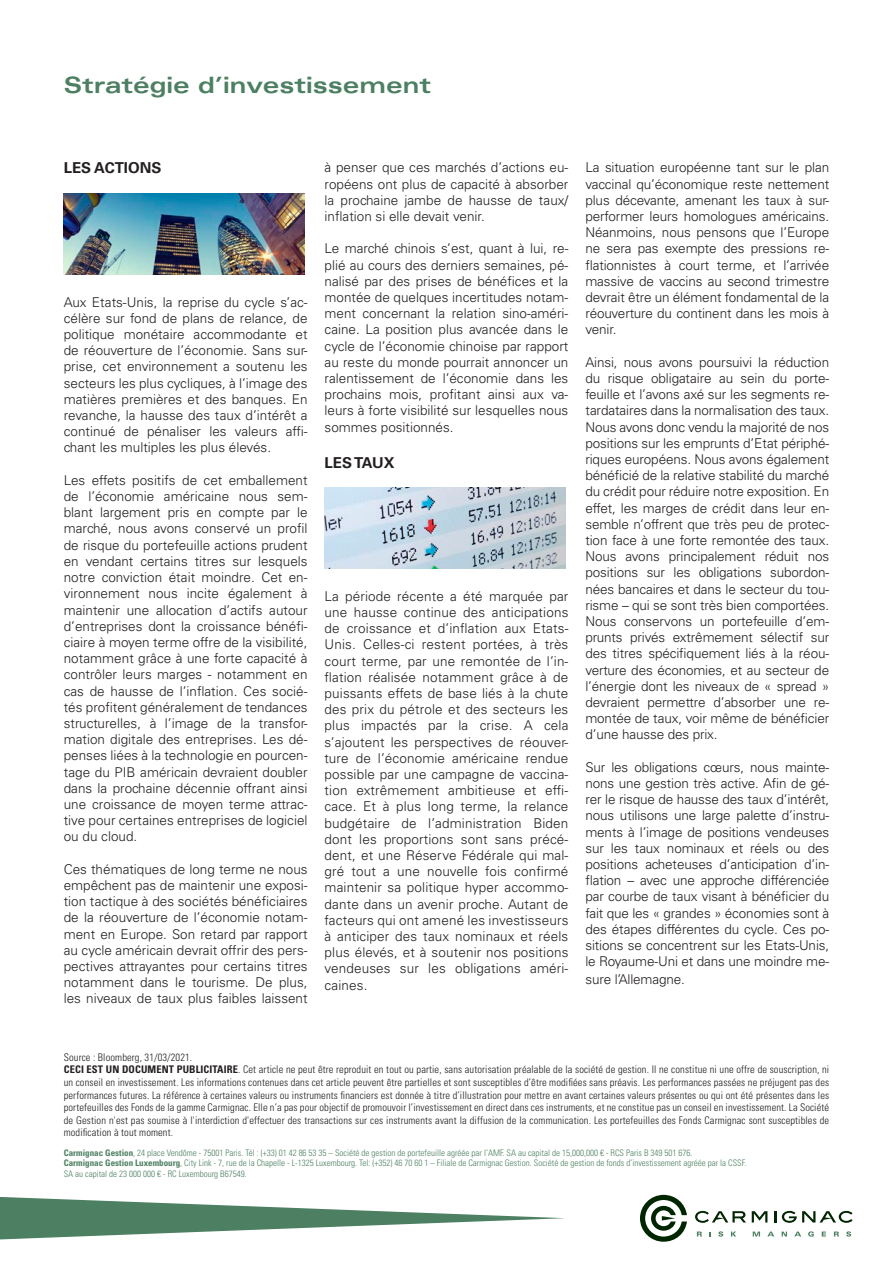
<style>
.page{position:relative;width:893px;height:1263px;background:#fff}
.page>*{position:absolute;margin:0;border:0;box-sizing:border-box;transform-origin:0 0}
.t1{font:700 expanded 22.5px "Univers LT Std";color:#4d8062}
.t2{font:700 15px "Univers LT Std";color:#231f20}
.t3{font:300 13.5px/16.2px "Univers LT Std";color:#231f20;text-align:justify}
.t4{font:300 condensed 10.5px/12.6px "Univers LT Std";letter-spacing:.01em;color:#231f20}
.t5{font:300 condensed 9px/10.8px "Univers LT Std";color:#4d8062}
.s1{font-weight:700}
</style>
<div class="page">
<svg style="left:0;top:1197px;width:565px;height:42px"></svg>
<svg style="left:697px;top:1231px;width:5px;height:5px"></svg>
<svg style="left:718px;top:1231px;width:5px;height:5px"></svg>
<svg style="left:731px;top:1231px;width:5px;height:5px"></svg>
<svg style="left:753px;top:1231px;width:7px;height:5px"></svg>
<svg style="left:767px;top:1231px;width:7px;height:5px"></svg>
<svg style="left:782px;top:1231px;width:5px;height:5px"></svg>
<svg style="left:794px;top:1231px;width:7px;height:5px"></svg>
<svg style="left:808px;top:1231px;width:6px;height:5px"></svg>
<svg style="left:822px;top:1231px;width:4px;height:5px"></svg>
<svg style="left:834px;top:1231px;width:5px;height:5px"></svg>
<svg style="left:846px;top:1231px;width:5px;height:5px"></svg>
<svg style="left:640px;top:1195px;width:47px;height:47px"></svg>
<svg style="left:752px;top:1211px;width:15px;height:11px"></svg>
<svg style="left:774px;top:1211px;width:2px;height:11px"></svg>
<svg style="left:695px;top:1211px;width:51px;height:12px"></svg>
<svg style="left:782px;top:1211px;width:71px;height:12px"></svg>
<img style="left:64px;top:193px;width:241px;height:81px">
<img style="left:325px;top:488px;width:241px;height:80px">
<h1 class="t1" style="left:64px;top:72px;width:369px">Stratégie d’investissement</h1>
<p class="t2" style="left:64px;top:159px;width:99px">LES ACTIONS</p>
<p class="t3" style="left:64px;top:294px;width:245px">Aux Etats-Unis, la reprise du cycle s’ac&shy;célère sur fond de plans de relance, de politique monétaire accommodante et de réouverture de l’économie. Sans sur&shy;prise, cet environnement a soutenu les secteurs les plus cycliques, à l’image des matières premières et des banques. En revanche, la hausse des taux d’intérêt a continué de pénaliser les valeurs affi&shy;chant les multiples les plus élevés.</p>
<p class="t3" style="left:64px;top:472px;width:245px">Les effets positifs de cet emballement de l’économie américaine nous sem&shy;blant largement pris en compte par le marché, nous avons conservé un profil de risque du portefeuille actions prudent en vendant certains titres sur lesquels notre conviction était moindre. Cet en&shy;vironnement nous incite également à maintenir une allocation d’actifs autour d’entreprises dont la croissance bénéfi&shy;ciaire à moyen terme offre de la visibilité, notamment grâce à une forte capacité à contrôler leurs marges - notamment en cas de hausse de l’inflation. Ces socié&shy;tés profitent généralement de tendances structurelles, à l’image de la transfor&shy;mation digitale des entreprises. Les dé&shy;penses liées à la technologie en pourcen&shy;tage du PIB américain devraient doubler dans la prochaine décennie offrant ainsi une croissance de moyen terme attrac&shy;tive pour certaines entreprises de logiciel ou du cloud.</p>
<p class="t3" style="left:64px;top:861px;width:245px">Ces thématiques de long terme ne nous empêchent pas de maintenir une exposi&shy;tion tactique à des sociétés bénéficiaires de la réouverture de l’économie notam&shy;ment en Europe. Son retard par rapport au cycle américain devrait offrir des pers&shy;pectives attrayantes pour certains titres notamment dans le tourisme. De plus, les niveaux de taux plus faibles laissent</p>
<p class="t3" style="left:325px;top:159px;width:245px">à penser que ces marchés d’actions eu&shy;ropéens ont plus de capacité à absorber la prochaine jambe de hausse de taux/ inflation si elle devait venir.</p>
<p class="t3" style="left:325px;top:240px;width:245px">Le marché chinois s’est, quant à lui, re&shy;plié au cours des derniers semaines, pé&shy;nalisé par des prises de bénéfices et la montée de quelques incertitudes notam&shy;ment concernant la relation sino-améri&shy;caine. La position plus avancée dans le cycle de l’économie chinoise par rapport au reste du monde pourrait annoncer un ralentissement de l’économie dans les prochains mois, profitant ainsi aux va&shy;leurs à forte visibilité sur lesquelles nous sommes positionnés.</p>
<p class="t2" style="left:325px;top:453px;width:71px">LES TAUX</p>
<p class="t3" style="left:325px;top:588px;width:245px">La période récente a été marquée par une hausse continue des anticipations de croissance et d’inflation aux Etats-Unis. Celles-ci restent portées, à très court terme, par une remontée de l’in&shy;flation réalisée notamment grâce à de puissants effets de base liés à la chute des prix du pétrole et des secteurs les plus impactés par la crise. A cela s’ajoutent les perspectives de réouver&shy;ture de l’économie américaine rendue possible par une campagne de vaccina&shy;tion extrêmement ambitieuse et effi&shy;cace. Et à plus long terme, la relance budgétaire de l’administration Biden dont les proportions sont sans précé&shy;dent, et une Réserve Fédérale qui mal&shy;gré tout a une nouvelle fois confirmé maintenir sa politique hyper accommo&shy;dante dans un avenir proche. Autant de facteurs qui ont amené les investisseurs à anticiper des taux nominaux et réels plus élevés, et à soutenir nos positions vendeuses sur les obligations améri&shy;caines.</p>
<p class="t3" style="left:585px;top:159px;width:245px">La situation européenne tant sur le plan vaccinal qu’économique reste nettement plus décevante, amenant les taux à sur&shy;performer leurs homologues américains.<br>Néanmoins, nous pensons que l’Europe ne sera pas exempte des pressions re&shy;flationnistes à court terme, et l’arrivée massive de vaccins au second trimestre devrait être un élément fondamental de la réouverture du continent dans les mois à venir.</p>
<p class="t3" style="left:585px;top:354px;width:245px">Ainsi, nous avons poursuivi la réduction du risque obligataire au sein du porte&shy;feuille et l’avons axé sur les segments re&shy;tardataires dans la normalisation des taux.<br>Nous avons donc vendu la majorité de nos positions sur les emprunts d’Etat périphé&shy;riques européens. Nous avons également bénéficié de la relative stabilité du marché du crédit pour réduire notre exposition. En effet, les marges de crédit dans leur en&shy;semble n’offrent que très peu de protec&shy;tion face à une forte remontée des taux.<br>Nous avons principalement réduit nos positions sur les obligations subordon&shy;nées bancaires et dans le secteur du tou&shy;risme – qui se sont très bien comportées.<br>Nous conservons un portefeuille d’em&shy;prunts privés extrêmement sélectif sur des titres spécifiquement liés à la réou&shy;verture des économies, et au secteur de l’énergie dont les niveaux de « spread » devraient permettre d’absorber une re&shy;montée de taux, voir même de bénéficier d’une hausse des prix.</p>
<p class="t3" style="left:585px;top:759px;width:245px">Sur les obligations cœurs, nous mainte&shy;nons une gestion très active. Afin de gé&shy;rer le risque de hausse des taux d’intérêt, nous utilisons une large palette d’instru&shy;ments à l’image de positions vendeuses sur les taux nominaux et réels ou des positions acheteuses d’anticipation d’in&shy;flation – avec une approche différenciée par courbe de taux visant à bénéficier du fait que les « grandes » économies sont à des étapes différentes du cycle. Ces po&shy;sitions se concentrent sur les Etats-Unis, le Royaume-Uni et dans une moindre me-</p>
<p class="t3" style="left:585px;top:971px;width:101px">sure l’Allemagne.</p>
<p class="t4" style="left:64px;top:1051px;width:767px">Source : Bloomberg, 31/03/2021.<br><span class="s1">CECI EST UN DOCUMENT PUBLICITAIRE</span>. Cet article ne peut être reproduit en tout ou partie, sans autorisation préalable de la société de gestion. Il ne constitue ni une offre de souscription, ni un conseil en investissement. Les informations contenues dans cet article peuvent être partielles et sont susceptibles d’être modifiées sans préavis. Les performances passées ne préjugent pas des performances futures. La référence à certaines valeurs ou instruments financiers est donnée à titre d’illustration pour mettre en avant certaines valeurs présentes ou qui ont été présentes dans les portefeuilles des Fonds de la gamme Carmignac. Elle n’a pas pour objectif de promouvoir l’investissement en direct dans ces instruments, et ne constitue pas un conseil en investissement. La Société de Gestion n'est pas soumise à l'interdiction d'effectuer des transactions sur ces instruments avant la diffusion de la communication. Les portefeuilles des Fonds Carmignac sont susceptibles de modification à tout moment.</p>
<p class="t5" style="left:64px;top:1147px;width:684px"><span class="s1">Carmignac Gestion</span>, 24 place Vendôme - 75001 Paris. Tél : (+33) 01 42 86 53 35 – Société de gestion de portefeuille agréée par l’AMF. SA au capital de 15,000,000 € - RCS Paris B 349 501 676.<br><span class="s1">Carmignac Gestion Luxembourg</span>, City Link - 7, rue de la Chapelle - L-1325 Luxembourg. Tel: (+352) 46 70 60 1 – Filiale de Carmignac Gestion. Société de gestion de fonds d’investissement agréée par la CSSF.<br>SA au capital de 23 000 000 € - RC Luxembourg B67549.</p>
</div>
